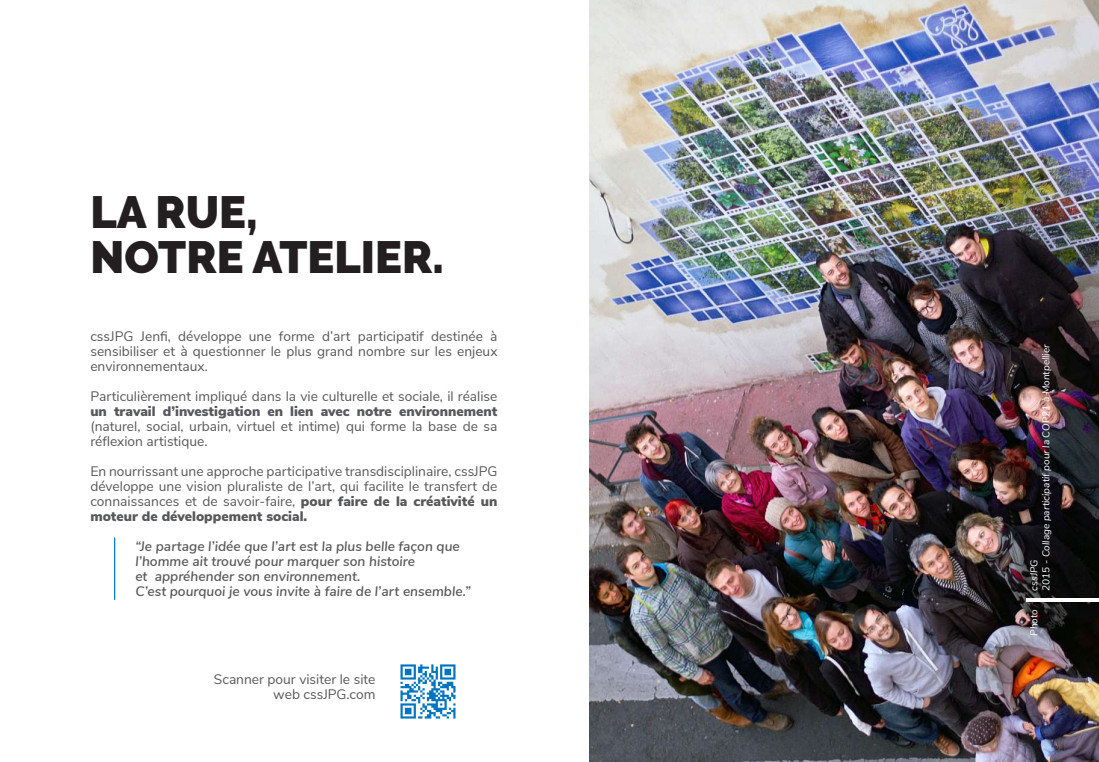
<style>
.page{position:relative;width:1099px;height:762px;background:#fff}
.page>*{position:absolute;margin:0;border:0;box-sizing:border-box;transform-origin:0 0}
.t1{font:900 45px/45px "Raleway";color:#231f20}
.t2{font:13.75px/15px "Nunito Sans";color:#57585a;text-align:justify}
.t3{font:italic 600 13.75px/15px "Nunito Sans";color:#57585a}
.t4{font:900 13.75px "Nunito Sans";color:#57585a}
.t5{font:italic 10px/12px "Nunito Sans";color:#fff}
.s1{font-weight:900}
</style>
<div class="page">
<img style="left:589px;top:0;width:509px;height:762px">
<img style="left:400px;top:664px;width:56px;height:55px">
<hr style="left:1026px;top:598px;width:72px;height:3px;background:#fff">
<hr style="left:114px;top:537px;width:1px;height:63px;background:#007ec5">
<h1 class="t1" style="left:90px;top:190px;width:355px">LA RUE,<br>NOTRE ATELIER.</h1>
<p class="t2" style="left:90px;top:328px;width:408px">cssJPG Jenfi, développe une forme d’art participatif destinée à sensibiliser et à questionner le plus grand nombre sur les enjeux environnementaux.</p>
<p class="t2" style="left:90px;top:388px;width:408px">Particulièrement impliqué dans la vie culturelle et sociale, il réalise</p>
<p class="t4" style="left:90px;top:401px;width:408px">un travail d’investigation en lien avec notre environnement</p>
<p class="t2" style="left:90px;top:418px;width:408px">(naturel, social, urbain, virtuel et intime) qui forme la base de sa réflexion artistique.</p>
<p class="t2" style="left:90px;top:463px;width:408px">En nourrissant une approche participative transdisciplinaire, cssJPG développe une vision pluraliste de l’art, qui facilite le transfert de connaissances et de savoir-faire, <span class="s1">pour faire de la créativité un moteur de développement social.</span></p>
<p class="t3" style="left:135px;top:538px;width:337px">“Je partage l’idée que l’art est la plus belle façon que l’homme ait trouvé pour marquer son histoire<br>et appréhender son environnement.<br>C’est pourquoi je vous invite à faire de l’art ensemble.”</p>
<p class="t2" style="left:214px;top:670px;width:163px;text-align:right">Scanner pour visiter le site web cssJPG.com</p>
<p class="t5" style="left:1027px;top:591px;width:248px;rotate:-90deg">cssJPG<br>2015 - Collage participatif pour la COP21 à Montpellier</p>
<p class="t5" style="left:1027px;top:636px;width:28px;rotate:-90deg">Photo</p>
</div>
